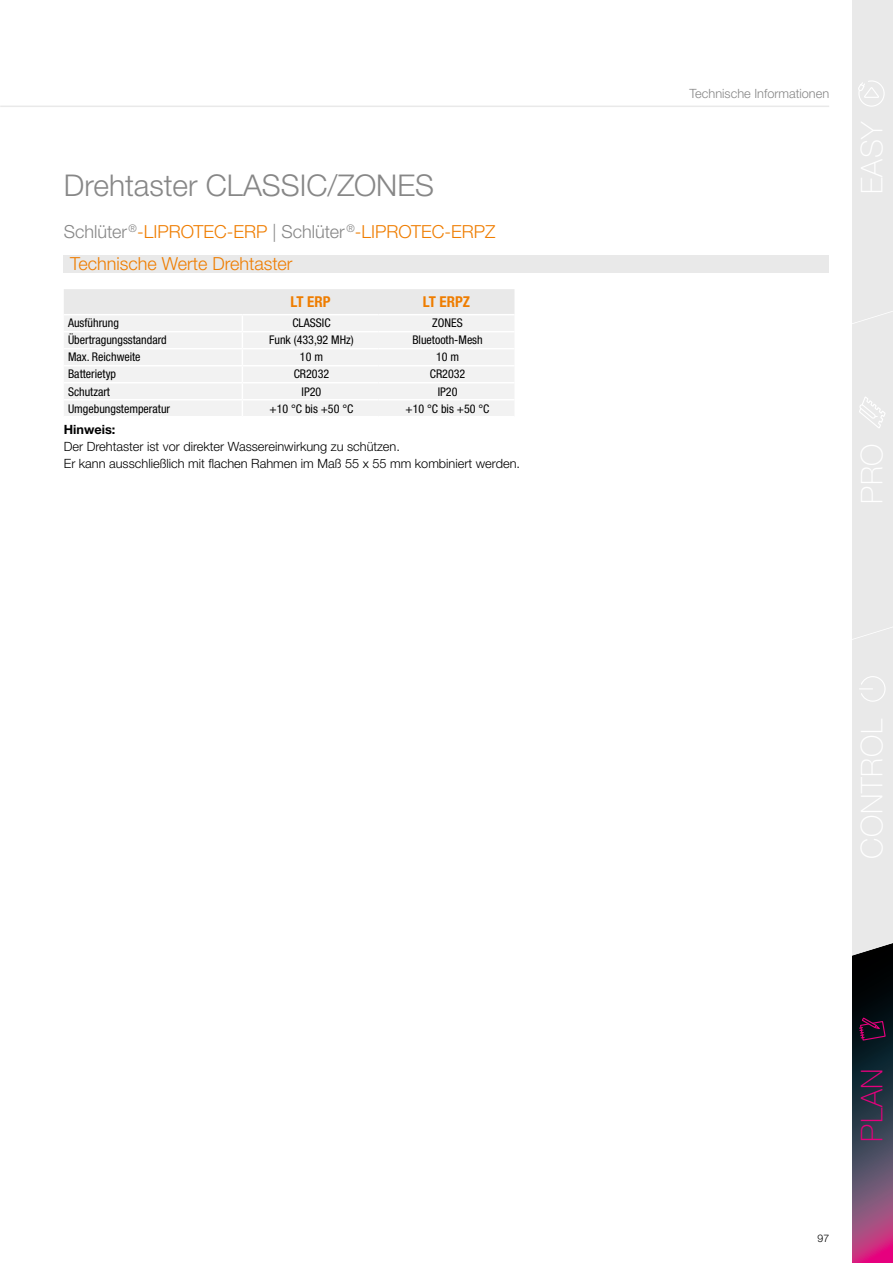
<style>
.page{position:relative;width:893px;height:1263px;background:#fff}
.page>*{position:absolute;margin:0;border:0;box-sizing:border-box;transform-origin:0 0}
.t1{font:300 30px "Helvetica Neue LTW1 G";color:#878787}
.t2{font:100 30px "Helvetica Neue LT Pro";color:#e6007d}
.t3{font:100 30px "Helvetica Neue LT Pro";color:#fff}
.t4{font:300 18px "Helvetica Neue LTW1 G";color:#ef7d00}
.t5{font:700 condensed 15px "Helvetica Neue LTW1 G";color:#ef7d00}
.t6{font:300 12.75px/17px "Helvetica Neue LTW1 G";color:#000}
.t7{font:300 12.75px "Helvetica Neue LTW1 G";color:#878787}
.t8{font:700 12.75px "Helvetica Neue LTW1 G";color:#000}
.t9{font:condensed 12px "Helvetica Neue LTW1 G";color:#000}
.t10{font:300 10.5px "Helvetica Neue LTW1 G";color:#000}
.s1{color:#878787}
</style>
<div class="page">
<hr style="left:0;top:106px;width:829px;height:1px;background:#e9e9e9">
<svg style="left:64px;top:289px;width:450px;height:127px"></svg>
<hr style="left:378px;top:399px;width:136px;height:1px;background:#fff">
<hr style="left:64px;top:314px;width:178px;height:1px;background:#fff">
<hr style="left:242px;top:314px;width:136px;height:1px;background:#fff">
<hr style="left:378px;top:314px;width:136px;height:1px;background:#fff">
<div style="left:64px;top:255px;width:765px;height:17px;background:#e9e9e9"></div>
<svg style="left:852px;top:0;width:41px;height:1263px;background:#bfbac0"></svg>
<h1 class="t1" style="left:64px;top:167px;width:372px">Drehtaster CLASSIC/ZONES</h1>
<h2 class="t4" style="left:64px;top:221px;width:433px"><span class="s1">Schlüter</span> <sup>®</sup>-LIPROTEC-ERP <span class="s1">| Schlüter</span> <sup>®</sup>-LIPROTEC-ERPZ</h2>
<h2 class="t4" style="left:70px;top:253px;width:224px">Technische Werte Drehtaster</h2>
<p class="t5" style="left:290px;top:293px;width:42px">LT ERP</p>
<p class="t5" style="left:423px;top:293px;width:49px">LT ERPZ</p>
<p class="t9" style="left:68px;top:316px;width:52px">Ausführung</p>
<p class="t9" style="left:292px;top:316px;width:40px">CLASSIC</p>
<p class="t9" style="left:432px;top:316px;width:32px">ZONES</p>
<p class="t9" style="left:68px;top:333px;width:100px">Übertragungsstandard</p>
<p class="t9" style="left:269px;top:333px;width:86px">Funk (433,92 MHz)</p>
<p class="t9" style="left:412px;top:333px;width:72px">Bluetooth-Mesh</p>
<p class="t9" style="left:68px;top:350px;width:74px">Max. Reichweite</p>
<p class="t9" style="left:300px;top:350px;width:25px">10 m</p>
<p class="t9" style="left:436px;top:350px;width:25px">10 m</p>
<p class="t9" style="left:68px;top:367px;width:50px">Batterietyp</p>
<p class="t9" style="left:294px;top:367px;width:37px">CR2032</p>
<p class="t9" style="left:430px;top:367px;width:37px">CR2032</p>
<p class="t9" style="left:68px;top:384px;width:43px">Schutzart</p>
<p class="t9" style="left:302px;top:384px;width:21px">IP20</p>
<p class="t9" style="left:438px;top:384px;width:21px">IP20</p>
<p class="t9" style="left:68px;top:401px;width:104px">Umgebungstemperatur</p>
<p class="t9" style="left:269px;top:401px;width:85px">+10 °C bis +50 °C</p>
<p class="t9" style="left:406px;top:401px;width:85px">+10 °C bis +50 °C</p>
<p class="t8" style="left:64px;top:421px;width:53px">Hinweis:</p>
<p class="t6" style="left:64px;top:438px;width:458px">Der Drehtaster ist vor direkter Wassereinwirkung zu schützen.<br>Er kann ausschließlich mit flachen Rahmen im Maß 55 x 55 mm kombiniert werden.</p>
<p class="t7" style="left:689px;top:86px;width:141px">Technische Informationen</p>
<h1 class="t3" style="left:855px;top:504px;width:62px;rotate:-90deg">PRO</h1>
<h1 class="t2" style="left:855px;top:1142px;width:75px;rotate:-90deg">PLAN</h1>
<p class="t10" style="left:817px;top:1231px;width:13px">97</p>
</div>
